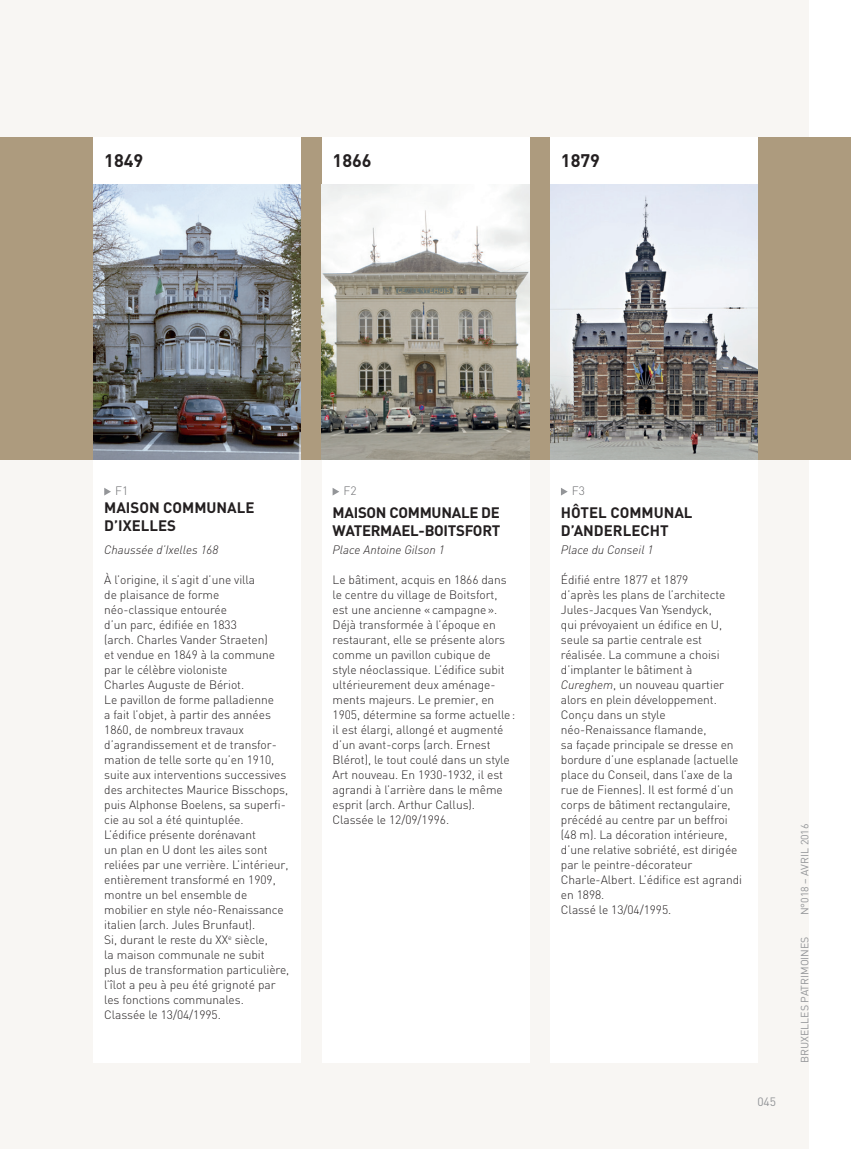
<style>
.page{position:relative;width:851px;height:1149px;background:#fff}
.page>*{position:absolute;margin:0;border:0;box-sizing:border-box;transform-origin:0 0}
.t1{font:700 18px "DIN";color:#231f20}
.t2{font:700 15px/18px "DIN";color:#231f20}
.t3{font:700 15px/18px "DIN";letter-spacing:-.02em;color:#231f20}
.t4{font:300 12px/15px "DIN";letter-spacing:-.005em;color:#231f20}
.t5{font:italic 300 12px "DINOT";color:#231f20}
.t6{font:300 12px "DIN";color:#6c6d70}
.t7{font:12px "DIN";color:#939598}
.t8{font:10.5px "DIN";color:#939598}
.s1{font-family:"DINOT";font-style:italic}
</style>
<div class="page">
<div style="left:0;top:0;width:808px;height:1148px;background:#f8f6f3"></div>
<div style="left:0;top:137px;width:850px;height:322px;background:#ad9b7e"></div>
<div style="left:322px;top:137px;width:207px;height:47px;background:#fff"></div>
<div style="left:322px;top:459px;width:207px;height:603px;background:#fff"></div>
<img style="left:322px;top:184px;width:207px;height:275px">
<svg style="left:332px;top:488px;width:7px;height:7px"></svg>
<div style="left:550px;top:137px;width:207px;height:47px;background:#fff"></div>
<div style="left:550px;top:459px;width:207px;height:603px;background:#fff"></div>
<svg style="left:561px;top:488px;width:6px;height:7px"></svg>
<img style="left:550px;top:184px;width:207px;height:275px">
<div style="left:94px;top:137px;width:206px;height:47px;background:#fff"></div>
<div style="left:94px;top:452px;width:206px;height:610px;background:#fff"></div>
<img style="left:94px;top:184px;width:206px;height:275px">
<svg style="left:104px;top:488px;width:7px;height:7px"></svg>
<h1 class="t1" style="left:104px;top:148px;width:41px">1849</h1>
<h1 class="t1" style="left:332px;top:148px;width:41px">1866</h1>
<h1 class="t1" style="left:561px;top:148px;width:41px">1879</h1>
<p class="t6" style="left:115px;top:483px;width:15px">F1</p>
<p class="t2" style="left:104px;top:498px;width:152px">MAISON COMMUNALE<br>D’IXELLES</p>
<p class="t5" style="left:104px;top:542px;width:115px">Chaussée d’Ixelles 168</p>
<p class="t4" style="left:104px;top:571px;width:186px">À l’origine, il s’agit d’une villa<br>de plaisance de forme néo-classique entourée<br>d’un parc, édifiée en 1833<br>(arch. Charles Vander Straeten)<br>et vendue en 1849 à la commune par le célèbre violoniste<br>Charles Auguste de Bériot.<br>Le pavillon de forme palladienne<br>a fait l’objet, à partir des années<br>1860, de nombreux travaux d’agrandissement et de transfor&shy;mation de telle sorte qu’en 1910, suite aux interventions successives des architectes Maurice Bisschops, puis Alphonse Boelens, sa superfi&shy;cie au sol a été quintuplée.<br>L’édifice présente dorénavant<br>un plan en U dont les ailes sont reliées par une verrière. L’intérieur, entièrement transformé en 1909, montre un bel ensemble de mobilier en style néo-Renaissance italien (arch. Jules Brunfaut).<br>Si, durant le reste du XX<sup>e</sup> siècle,<br>la maison communale ne subit plus de transformation particulière, l’îlot a peu à peu été grignoté par les fonctions communales.<br>Classée le 13/04/1995.</p>
<p class="t6" style="left:343px;top:483px;width:15px">F2</p>
<p class="t3" style="left:332px;top:502px;width:169px">MAISON COMMUNALE DE<br>WATERMAEL-BOITSFORT</p>
<p class="t5" style="left:332px;top:542px;width:113px">Place Antoine Gilson 1</p>
<p class="t4" style="left:332px;top:571px;width:184px">Le bâtiment, acquis en 1866 dans le centre du village de Boitsfort, est une ancienne «campagne».<br>Déjà transformée à l’époque en restaurant, elle se présente alors comme un pavillon cubique de style néoclassique. L’édifice subit ultérieurement deux aménage&shy;ments majeurs. Le premier, en<br>1905, détermine sa forme actuelle: il est élargi, allongé et augmenté d’un avant-corps (arch. Ernest<br>Blérot), le tout coulé dans un style<br>Art nouveau. En 1930-1932, il est agrandi à l’arrière dans le même esprit (arch. Arthur Callus).<br>Classée le 12/09/1996.</p>
<p class="t6" style="left:571px;top:483px;width:15px">F3</p>
<p class="t2" style="left:561px;top:502px;width:133px">HÔTEL COMMUNAL<br>D’ANDERLECHT</p>
<p class="t5" style="left:561px;top:542px;width:94px">Place du Conseil 1</p>
<p class="t4" style="left:561px;top:571px;width:183px">Édifié entre 1877 et 1879<br>d’après les plans de l’architecte<br>Jules-Jacques Van Ysendyck,<br>qui prévoyaient un édifice en U, seule sa partie centrale est réalisée. La commune a choisi d’implanter le bâtiment à<br><span class="s1">Cureghem</span>, un nouveau quartier alors en plein développement.<br>Conçu dans un style néo-Renaissance flamande,<br>sa façade principale se dresse en bordure d’une esplanade (actuelle place du Conseil, dans l’axe de la rue de Fiennes). Il est formé d’un corps de bâtiment rectangulaire, précédé au centre par un beffroi (48 m). La décoration intérieure, d’une relative sobriété, est dirigée par le peintre-décorateur<br>Charle-Albert. L’édifice est agrandi en 1898.<br>Classé le 13/04/1995.</p>
<p class="t7" style="left:757px;top:1094px;width:20px">045</p>
<p class="t8" style="left:798px;top:915px;width:93px;rotate:-90deg">N°018 – AVRIL 2016</p>
<p class="t8" style="left:798px;top:1062px;width:128px;rotate:-90deg">BRUXELLES PATRIMOINES</p>
</div>
